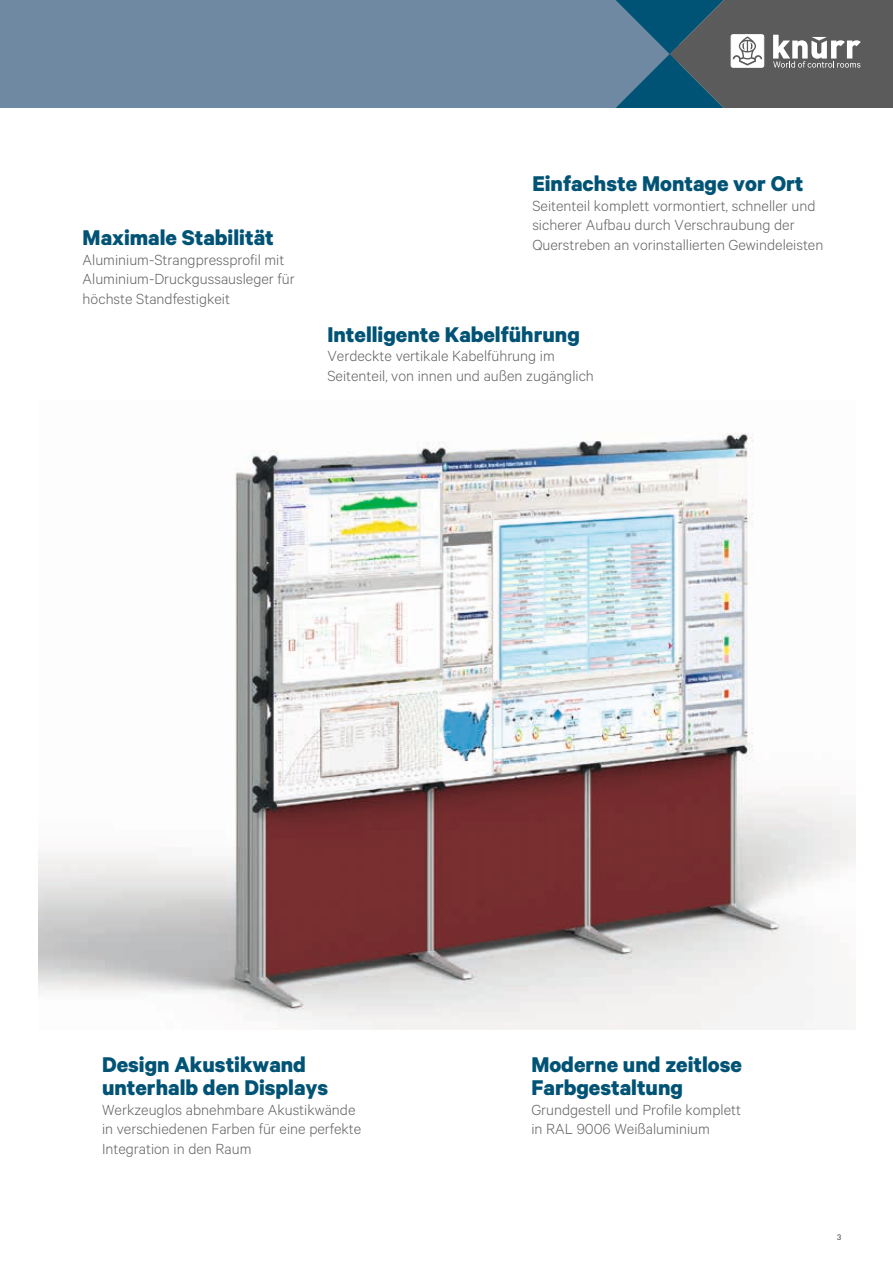
<style>
.page{position:relative;width:893px;height:1263px;background:#fff}
.page>*{position:absolute;margin:0;border:0;box-sizing:border-box;transform-origin:0 0}
.t1{font:700 24px/23.4px "Calibre";color:#005375}
.t2{font:300 16.5px/19.5px "Calibre";color:#626262}
.t3{font:9px "Calibre";color:#414140}
</style>
<div class="page">
<div style="left:0;top:0;width:679px;height:108px;background:#6f89a3"></div>
<svg style="left:616px;top:0;width:277px;height:108px;background:#566972"></svg>
<img style="left:38px;top:432px;width:817px;height:598px">
<h1 class="t1" style="left:83px;top:225px;width:193px">Maximale Stabilität</h1>
<p class="t2" style="left:83px;top:249px;width:214px">Aluminium-Strangpressprofil mit<br>Aluminium-Druckgussausleger für höchste Standfestigkeit</p>
<h1 class="t1" style="left:532px;top:171px;width:273px">Einfachste Montage vor Ort</h1>
<p class="t2" style="left:532px;top:195px;width:293px">Seitenteil komplett vormontiert, schneller und sicherer Aufbau durch Verschraubung der<br>Querstreben an vorinstallierten Gewindeleisten</p>
<h1 class="t1" style="left:327px;top:322px;width:254px">Intelligente Kabelführung</h1>
<p class="t2" style="left:327px;top:346px;width:268px">Verdeckte vertikale Kabelführung im<br>Seitenteil, von innen und außen zugänglich</p>
<h1 class="t1" style="left:102px;top:1052px;width:228px">Design Akustikwand unterhalb den Displays</h1>
<p class="t2" style="left:102px;top:1099px;width:261px">Werkzeuglos abnehmbare Akustikwände in verschiedenen Farben für eine perfekte<br>Integration in den Raum</p>
<h1 class="t1" style="left:531px;top:1052px;width:212px">Moderne und zeitlose<br>Farbgestaltung</h1>
<p class="t2" style="left:531px;top:1099px;width:211px">Grundgestell und Profile komplett in RAL 9006 Weißaluminium</p>
<p class="t3" style="left:837px;top:1232px;width:6px">3</p>
</div>
